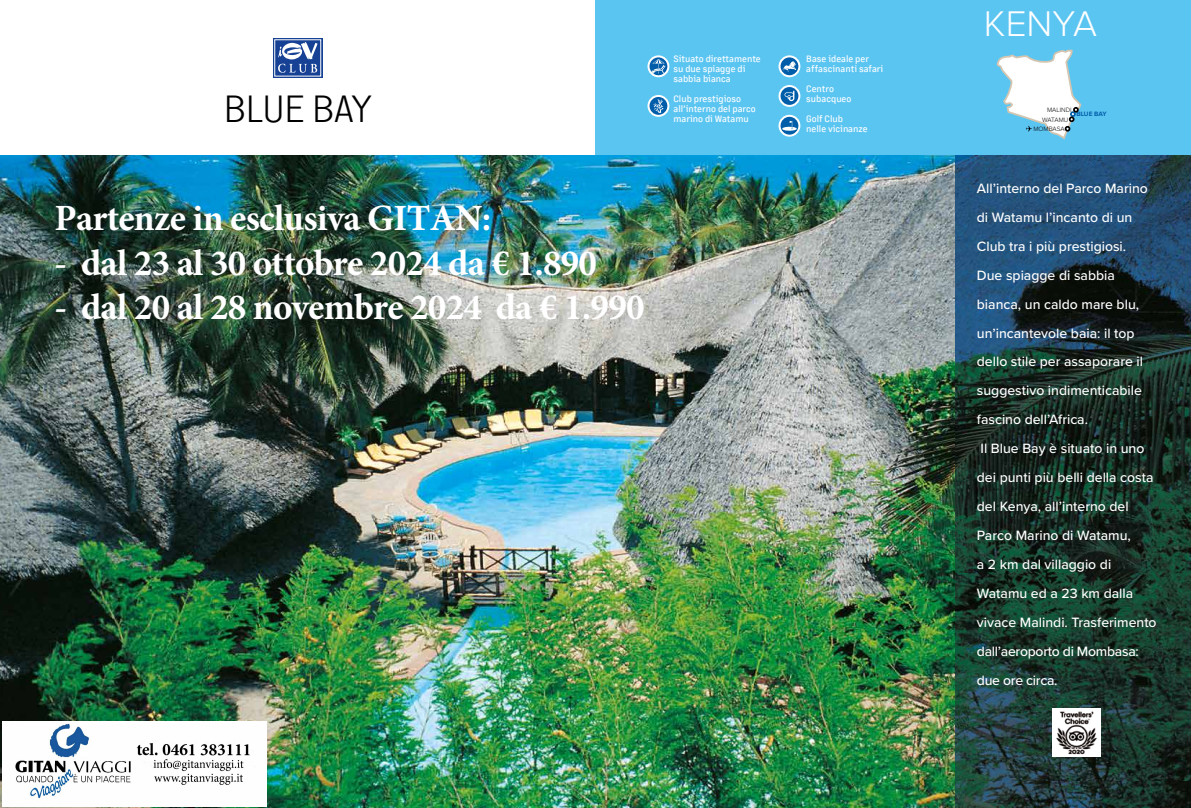
<style>
.page{position:relative;width:1191px;height:808px;background:#fff}
.page>*{position:absolute;margin:0;border:0;box-sizing:border-box;transform-origin:0 0}
.t1{font:700 37px "Minion Pro";letter-spacing:-.02em;color:#fff}
.t2{font:300 37px "Margin MVB";letter-spacing:-.025em;color:#000}
.t3{font:300 37px "Proxima Nova";color:#fff}
.t4{font:500 14px/29px "Proxima Nova";color:#fff}
.t5{font:500 9px/10px "Margin MVB";color:#fff}
.t6{font:300 6.5px/10.3px "Proxima Nova";color:#000}
.t7{font:700 6.5px "Proxima Nova";color:#005da9}
</style>
<div class="page">
<div style="left:595px;top:0;width:596px;height:156px;background:#5bc5f2"></div>
<svg style="left:648px;top:56px;width:20px;height:20px"></svg>
<div style="left:647px;top:55px;width:22px;height:22px;border:2px solid #fff;border-radius:50%"></div>
<svg style="left:651px;top:59px;width:14px;height:15px"></svg>
<img style="left:0;top:155px;width:1191px;height:653px">
<svg style="left:273px;top:38px;width:49px;height:40px"></svg>
<svg style="left:278px;top:42px;width:39px;height:31px"></svg>
<svg style="left:779px;top:86px;width:20px;height:20px"></svg>
<div style="left:778px;top:85px;width:22px;height:22px;border:2px solid #fff;border-radius:50%"></div>
<svg style="left:784px;top:91px;width:10px;height:10px"></svg>
<svg style="left:779px;top:56px;width:20px;height:20px"></svg>
<div style="left:778px;top:55px;width:22px;height:22px;border:2px solid #fff;border-radius:50%"></div>
<svg style="left:782px;top:61px;width:14px;height:10px"></svg>
<svg style="left:779px;top:116px;width:20px;height:20px"></svg>
<div style="left:778px;top:115px;width:22px;height:22px;border:2px solid #fff;border-radius:50%"></div>
<svg style="left:782px;top:121px;width:15px;height:10px"></svg>
<svg style="left:648px;top:96px;width:20px;height:20px"></svg>
<div style="left:647px;top:95px;width:22px;height:22px;border:2px solid #fff;border-radius:50%"></div>
<svg style="left:653px;top:99px;width:10px;height:14px"></svg>
<svg style="left:996px;top:49px;width:86px;height:91px"></svg>
<img style="left:1052px;top:709px;width:48px;height:47px">
<img style="left:3px;top:722px;width:264px;height:85px">
<h1 class="t2" style="left:223px;top:82px;width:151px">BLUE BAY</h1>
<p class="t5" style="left:673px;top:54px;width:89px">Situato direttamente su due spiagge di sabbia bianca</p>
<p class="t5" style="left:673px;top:94px;width:84px">Club prestigioso all’interno del parco marino di Watamu</p>
<h1 class="t1" style="left:55px;top:192px;width:438px">Partenze in esclusiva GITAN:</h1>
<h1 class="t1" style="left:55px;top:237px;width:544px">- dal 23 al 30 ottobre 2024 da € 1.890</h1>
<h1 class="t1" style="left:55px;top:281px;width:591px">- dal 20 al 28 novembre 2024 da € 1.990</h1>
<p class="t5" style="left:806px;top:54px;width:79px">Base ideale per affascinanti safari</p>
<p class="t5" style="left:806px;top:83px;width:47px">Centro subacqueo</p>
<p class="t5" style="left:806px;top:113px;width:63px">Golf Club<br>nelle vicinanze</p>
<h1 class="t3" style="left:984px;top:-3px;width:114px">KENYA</h1>
<p class="t6" style="left:1042px;top:104px;width:31px;text-indent:5px">MALINDI<br>WATAMU</p>
<p class="t6" style="left:1033px;top:123px;width:33px">MOMBASA</p>
<p class="t7" style="left:1076px;top:109px;width:32px">BLUE BAY</p>
<p class="t4" style="left:977px;top:173px;width:181px">All’interno del Parco Marino di Watamu l’incanto di un<br>Club tra i più prestigiosi.<br>Due spiagge di sabbia bianca, un caldo mare blu, un’incantevole baia: il top dello stile per assaporare il suggestivo indimenticabile fascino dell’Africa.<br>Il Blue Bay è situato in uno dei punti più belli della costa del Kenya, all’interno del<br>Parco Marino di Watamu,<br>a 2 km dal villaggio di<br>Watamu ed a 23 km dalla vivace Malindi. Trasferimento dall’aeroporto di Mombasa: due ore circa.</p>
</div>
